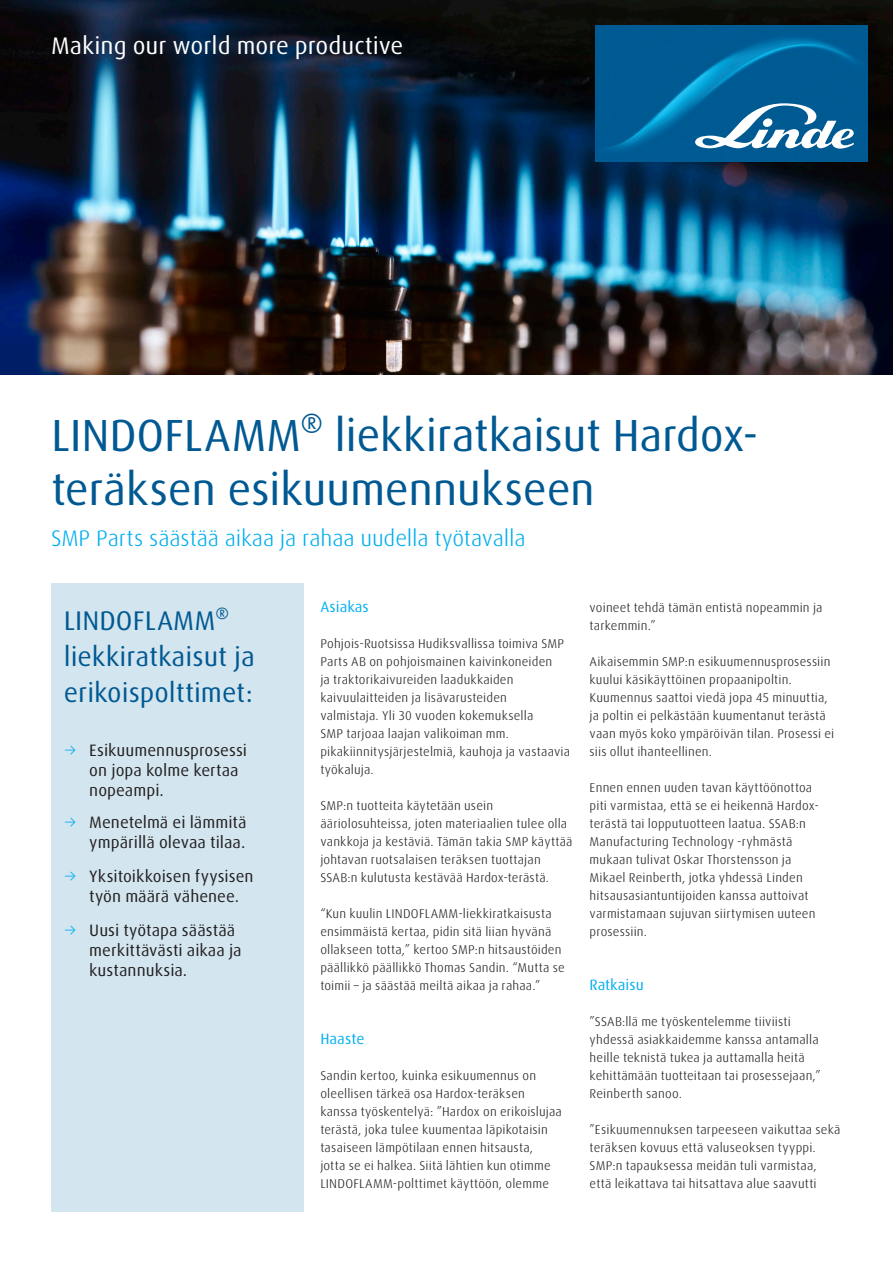
<style>
.page{position:relative;width:893px;height:1263px;background:#fff}
.page>*{position:absolute;margin:0;border:0;box-sizing:border-box;transform-origin:0 0}
.Headline_36_43_2{font:45px/54px "Linde Dax Global";letter-spacing:-.01em;color:#005992}
._001D_Head_Blue{font:27px/36px "Linde Dax Global";color:#005992}
.Naming_12_16_8{font:24px "Linde Dax Global";color:#fff}
.Headline_24_28_8{font:300 22.5px "Linde Dax Global";letter-spacing:-.01em;color:#00aeef}
.t1{font:16.5px/19.8px "Linde Dax Global";color:#231f20}
.Copy_Headline_10_11_9__Exception{font:15px "Linde Dax Global";color:#00aeef}
._003_Copy{font:15px "Linde Dax Global";color:#00aeef}
._003_Copy-2{font:300 12.75px/18px "Linde Dax Global";letter-spacing:.01em;color:#231f20}
.s1{font-weight:300;color:#00aeef}
</style>
<div class="page">
<img style="left:0;top:0;width:893px;height:374px">
<img style="left:595px;top:26px;width:272px;height:135px">
<svg style="left:695px;top:103px;width:159px;height:46px"></svg>
<div style="left:51px;top:583px;width:252px;height:629px;background:#d3e5ee"></div>
<p class="Naming_12_16_8" style="left:51px;top:32px;width:354px">Making our world more productive</p>
<p class="Headline_36_43_2" style="left:51px;top:408px;width:709px">LINDOFLAMM® liekkiratkaisut Hardox&shy;teräksen esikuumennukseen</p>
<p class="Headline_24_28_8" style="left:51px;top:525px;width:476px">SMP Parts säästää aikaa ja rahaa uudella työtavalla</p>
<p class="_001D_Head_Blue" style="left:64px;top:603px;width:193px">LINDOFLAMM® liekkiratkaisut ja erikoispolttimet:</p>
<p class="t1" style="left:89px;top:740px;width:159px;text-indent:-26px"><span class="s1">→</span> Esikuumennusprosessi on jopa kolme kertaa nopeampi.</p>
<p class="t1" style="left:64px;top:812px;width:184px;text-align:right"><span class="s1">→</span> Menetelmä ei lämmitä ympärillä olevaa tilaa.</p>
<p class="t1" style="left:89px;top:866px;width:166px;text-indent:-26px"><span class="s1">→</span> Yksitoikkoisen fyysisen työn määrä vähenee.</p>
<p class="t1" style="left:89px;top:920px;width:154px;text-indent:-26px"><span class="s1">→</span> Uusi työtapa säästää merkittävästi aikaa ja kustannuksia.</p>
<p class="_003_Copy" style="left:320px;top:598px;width:50px">Asiakas</p>
<p class="_003_Copy-2" style="left:320px;top:635px;width:251px">Pohjois-Ruotsissa Hudiksvallissa toimiva SMP Parts AB on pohjoismainen kaivinkoneiden<br>ja traktorikaivureiden laadukkaiden kaivuulaitteiden ja lisävarusteiden<br>valmistaja. Yli 30 vuoden kokemuksella<br>SMP tarjoaa laajan valikoiman mm. pikakiinnitysjärjestelmiä, kauhoja ja vastaavia työkaluja.</p>
<p class="_003_Copy-2" style="left:320px;top:797px;width:254px">SMP:n tuotteita käytetään usein ääriolosuhteissa, joten materiaalien tulee olla vankkoja ja kestäviä. Tämän takia SMP käyttää johtavan ruotsalaisen teräksen tuottajan SSAB:n kulutusta kestävää Hardox-terästä.</p>
<p class="_003_Copy-2" style="left:320px;top:905px;width:246px">“Kun kuulin LINDOFLAMM-liekkiratkaisusta ensimmäistä kertaa, pidin sitä liian hyvänä ollakseen totta,” kertoo SMP:n hitsaustöiden päällikkö päällikkö Thomas Sandin. “Mutta se toimii – ja säästää meiltä aikaa ja rahaa.”</p>
<p class="Copy_Headline_10_11_9__Exception" style="left:320px;top:1030px;width:46px">Haaste</p>
<p class="_003_Copy-2" style="left:320px;top:1067px;width:243px">Sandin kertoo, kuinka esikuumennus on oleellisen tärkeä osa Hardox-teräksen kanssa työskentelyä: ”Hardox on erikoislujaa terästä, joka tulee kuumentaa läpikotaisin tasaiseen lämpötilaan ennen hitsausta,<br>jotta se ei halkea. Siitä lähtien kun otimme LINDOFLAMM-polttimet käyttöön, olemme</p>
<p class="_003_Copy-2" style="left:590px;top:599px;width:234px">voineet tehdä tämän entistä nopeammin ja tarkemmin.”</p>
<p class="_003_Copy-2" style="left:590px;top:653px;width:246px">Aikaisemmin SMP:n esikuumennusprosessiin kuului käsikäyttöinen propaanipoltin.<br>Kuumennus saattoi viedä jopa 45 minuuttia, ja poltin ei pelkästään kuumentanut terästä vaan myös koko ympäröivän tilan. Prosessi ei siis ollut ihanteellinen.</p>
<p class="_003_Copy-2" style="left:590px;top:779px;width:231px">Ennen ennen uuden tavan käyttöönottoa piti varmistaa, että se ei heikennä Hardox&shy;terästä tai lopputuotteen laatua. SSAB:n Manufacturing Technology -ryhmästä mukaan tulivat Oskar Thorstensson ja Mikael Reinberth, jotka yhdessä Linden hitsausasiantuntijoiden kanssa auttoivat varmistamaan sujuvan siirtymisen uuteen prosessiin.</p>
<p class="Copy_Headline_10_11_9__Exception" style="left:590px;top:976px;width:56px">Ratkaisu</p>
<p class="_003_Copy-2" style="left:590px;top:1013px;width:233px">”SSAB:llä me työskentelemme tiiviisti yhdessä asiakkaidemme kanssa antamalla heille teknistä tukea ja auttamalla heitä kehittämään tuotteitaan tai prosessejaan,” Reinberth sanoo.</p>
<p class="_003_Copy-2" style="left:590px;top:1121px;width:252px">”Esikuumennuksen tarpeeseen vaikuttaa sekä teräksen kovuus että valuseoksen tyyppi.<br>SMP:n tapauksessa meidän tuli varmistaa, että leikattava tai hitsattava alue saavutti</p>
</div>
